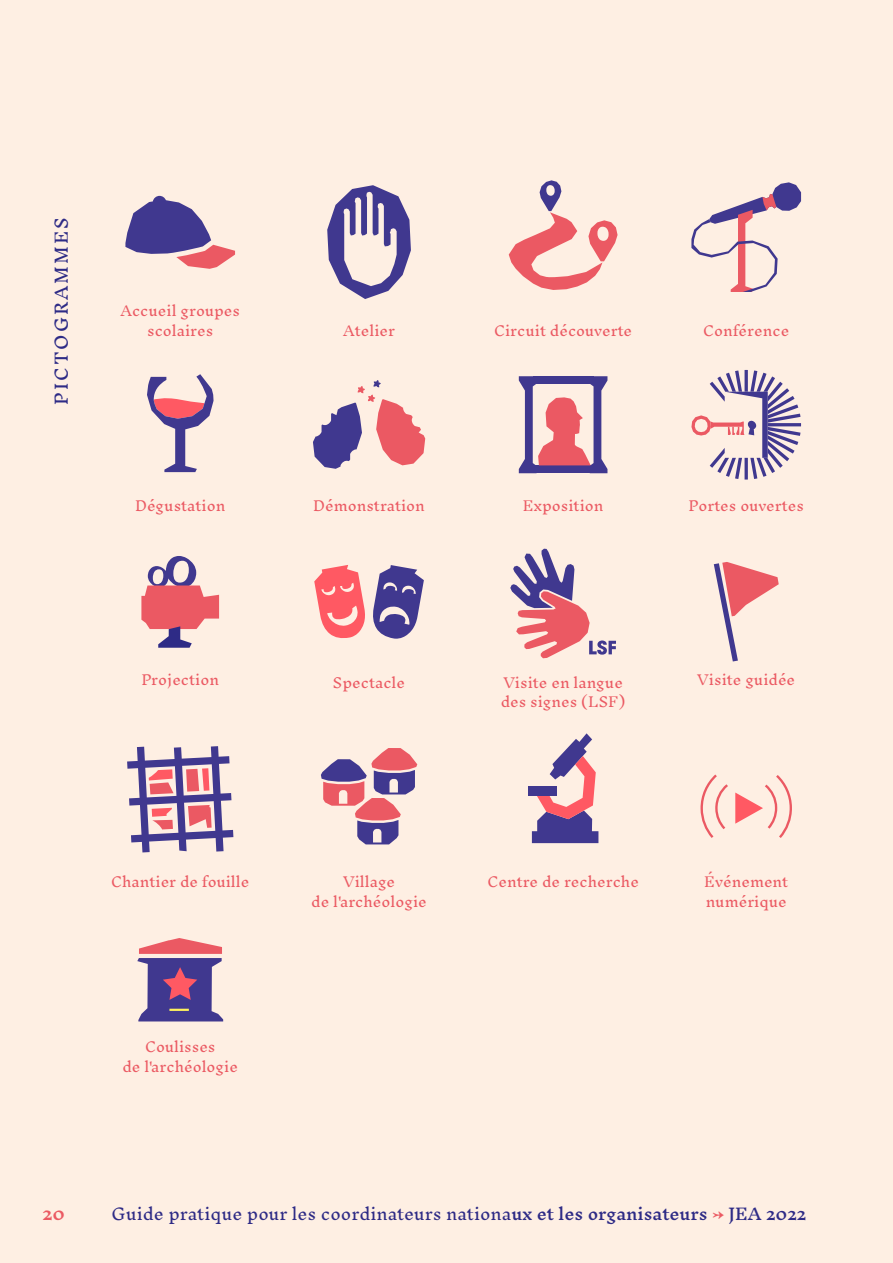
<style>
.page{position:relative;width:893px;height:1263px;background:#feefe3}
.page>*{position:absolute;margin:0;border:0;box-sizing:border-box;transform-origin:0 0}
.t1{font:16.5px "Inknut Antiqua";letter-spacing:.12em;color:#2e2b86}
.t2{font:600 16.35px "Inknut Antiqua";color:#eb5a63}
.t3{font:300 15.75px "Inknut Antiqua";color:#2e2b86}
.t4{font:300 13.5px/19.5px "Inknut Antiqua";color:#eb5a63;text-align:center}
.s1{font-weight:500}
.s2{font-weight:500;color:#eb5a63}
</style>
<div class="page">
<svg style="left:127px;top:746px;width:106px;height:106px"></svg>
<svg style="left:532px;top:733px;width:66px;height:110px"></svg>
<div style="left:528px;top:786px;width:29px;height:9px;background:#40388f"></div>
<svg style="left:321px;top:748px;width:96px;height:96px"></svg>
<svg style="left:125px;top:196px;width:110px;height:73px"></svg>
<svg style="left:314px;top:565px;width:51px;height:73px"></svg>
<svg style="left:373px;top:565px;width:51px;height:74px"></svg>
<svg style="left:714px;top:562px;width:65px;height:99px"></svg>
<svg style="left:147px;top:374px;width:67px;height:98px"></svg>
<svg style="left:509px;top:180px;width:109px;height:110px"></svg>
<svg style="left:519px;top:376px;width:88px;height:97px"></svg>
<svg style="left:691px;top:182px;width:110px;height:110px"></svg>
<svg style="left:691px;top:370px;width:110px;height:110px"></svg>
<svg style="left:141px;top:556px;width:78px;height:92px"></svg>
<svg style="left:510px;top:549px;width:106px;height:109px"></svg>
<svg style="left:313px;top:380px;width:112px;height:89px"></svg>
<svg style="left:700px;top:774px;width:91px;height:64px"></svg>
<svg style="left:137px;top:938px;width:86px;height:83px"></svg>
<hr style="left:169px;top:1009px;width:20px;height:2px;background:#fff25e">
<svg style="left:327px;top:185px;width:84px;height:114px"></svg>
<p class="t1" style="left:53px;top:405px;width:189px;rotate:-90deg">PICTOGRAMMES</p>
<p class="t4" style="left:120px;top:302px;width:121px">Accueil groupes scolaires</p>
<p class="t4" style="left:343px;top:321px;width:53px">Atelier</p>
<p class="t4" style="left:494px;top:321px;width:140px">Circuit découverte</p>
<p class="t4" style="left:703px;top:321px;width:88px">Conférence</p>
<p class="t4" style="left:135px;top:496px;width:92px">Dégustation</p>
<p class="t4" style="left:313px;top:496px;width:113px">Démonstration</p>
<p class="t4" style="left:689px;top:496px;width:117px">Portes ouvertes</p>
<p class="t4" style="left:523px;top:496px;width:82px">Exposition</p>
<p class="t4" style="left:141px;top:670px;width:79px">Projection</p>
<p class="t4" style="left:333px;top:674px;width:74px">Spectacle</p>
<p class="t4" style="left:501px;top:673px;width:126px;text-align:left">Visite en langue des signes (LSF)</p>
<p class="t4" style="left:697px;top:670px;width:99px">Visite guidée</p>
<p class="t4" style="left:111px;top:873px;width:140px">Chantier de fouille</p>
<p class="t4" style="left:122px;top:1038px;width:117px">Coulisses<br>de l'archéologie</p>
<p class="t4" style="left:311px;top:873px;width:117px">Village<br>de l'archéologie</p>
<p class="t4" style="left:487px;top:873px;width:153px">Centre de recherche</p>
<p class="t4" style="left:704px;top:873px;width:86px;text-align:left">Événement numérique</p>
<p class="t2" style="left:43px;top:1205px;width:24px">20</p>
<p class="t3" style="left:112px;top:1205px;width:696px">Guide pratique pour les coordinateurs nationa<span class="s1">ux et les organisateurs</span> <span class="s2">→</span> <span class="s1">JEA 2022</span></p>
</div>
